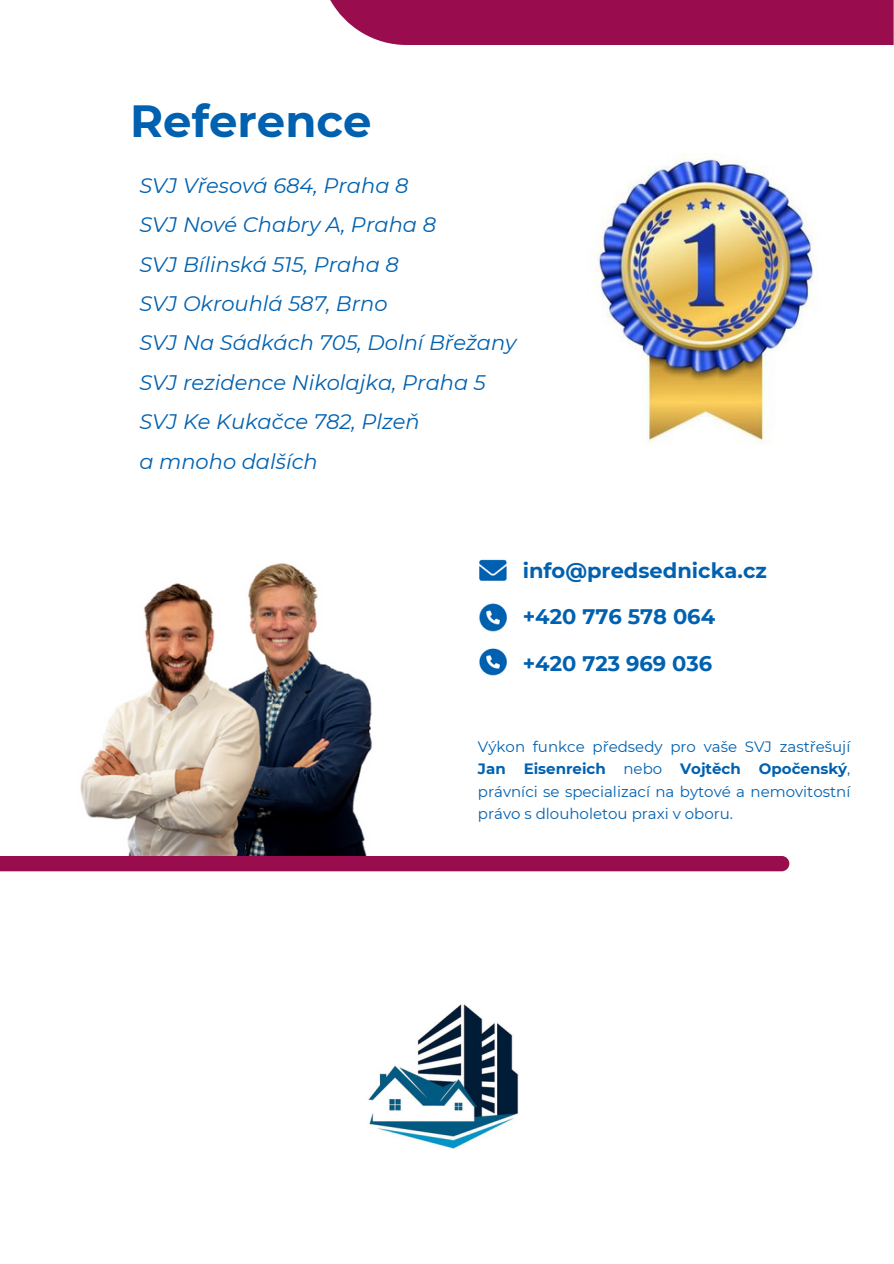
<style>
.page{position:relative;width:894px;height:1264px;background:#fff}
.page>*{position:absolute;margin:0;border:0;box-sizing:border-box;transform-origin:0 0}
.t1{font:700 45px "Montserrat";color:#0061b0}
.t2{font:italic 21px/39.3px "Montserrat";color:#0061b0}
.t3{font:700 21px/46.2px "Montserrat";color:#0061b0}
.t4{font:15px/22.5px "Montserrat";color:#0061b0;text-align:justify}
.s1{font-weight:700}
</style>
<div class="page">
<div style="left:330px;top:0;width:563px;height:45px;background:#990d4f"></div>
<img style="left:80px;top:563px;width:292px;height:292px">
<div style="left:0;top:856px;width:789px;height:15px;background:#990d4f"></div>
<img style="left:479px;top:559px;width:28px;height:22px">
<img style="left:479px;top:603px;width:28px;height:28px">
<img style="left:479px;top:648px;width:28px;height:27px">
<img style="left:597px;top:154px;width:217px;height:288px">
<img style="left:368px;top:1004px;width:151px;height:145px">
<h1 class="t1" style="left:130px;top:93px;width:243px">Reference</h1>
<h3 class="t2" style="left:139px;top:166px;width:378px">SVJ Vřesová 684, Praha 8<br>SVJ Nové Chabry A, Praha 8<br>SVJ Bílinská 515, Praha 8<br>SVJ Okrouhlá 587, Brno<br>SVJ Na Sádkách 705, Dolní Břežany<br>SVJ rezidence Nikolajka, Praha 5<br>SVJ Ke Kukačce 782, Plzeň<br>a mnoho dalších</h3>
<p class="t3" style="left:522px;top:547px;width:245px">info@predsednicka.cz +420 776 578 064 +420 723 969 036</p>
<p class="t4" style="left:478px;top:735px;width:374px">Výkon funkce předsedy pro vaše SVJ zastřešují <span class="s1">Jan Eisenreich</span> nebo <span class="s1">Vojtěch Opočenský</span>, právníci se specializací na bytové a nemovitostní právo s dlouholetou praxi v oboru.</p>
</div>
